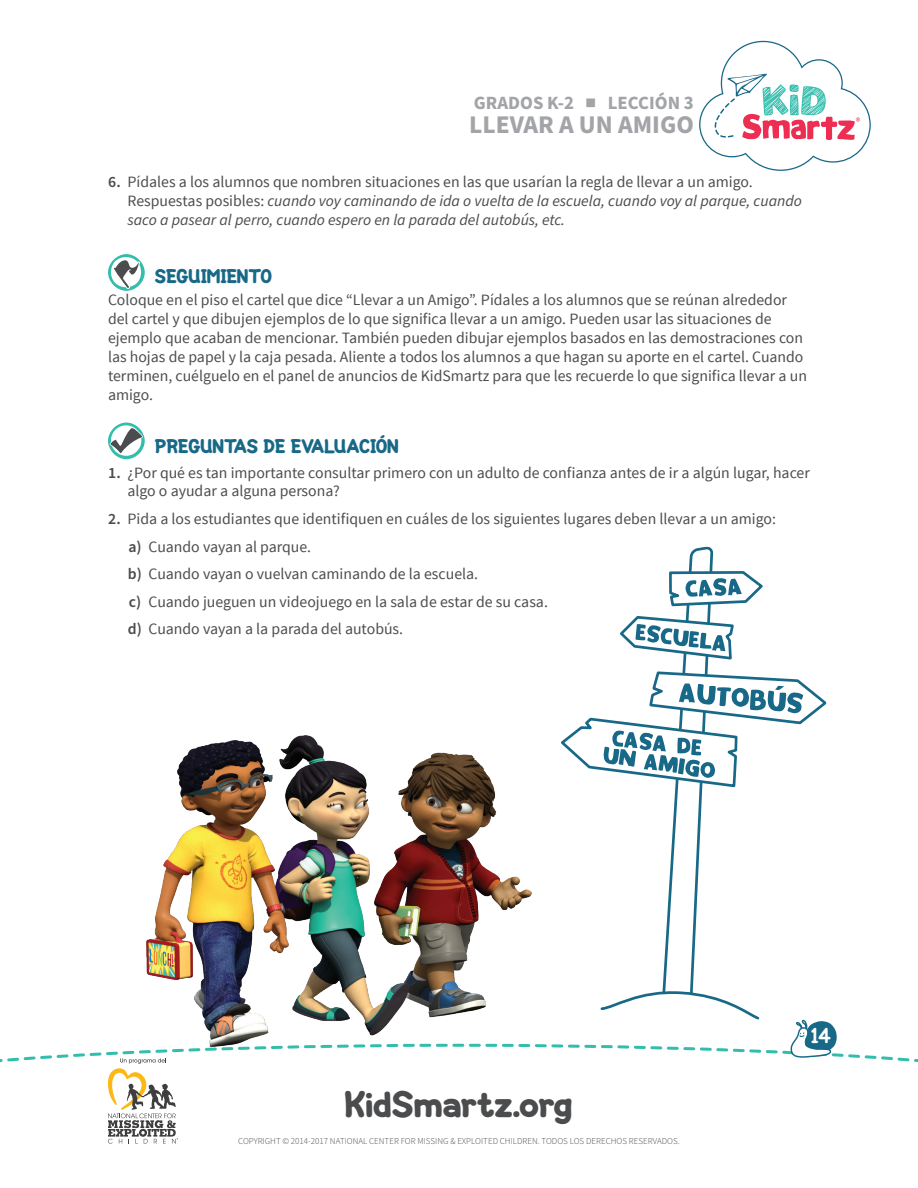
<style>
.page{position:relative;width:918px;height:1188px;background:#fff}
.page>*{position:absolute;margin:0;border:0;box-sizing:border-box;transform-origin:0 0}
.t1{font:700 33.75px "Loose";color:#4b4c4d}
._2nd_page_Heading{font:700 25.5px "Source Sans Pro";color:#a3a4a8}
.t2{font:19.5px "Loose";color:#fff}
._2nd_page_Heading-2{font:700 18.75px "Source Sans Pro";color:#a3a4a8}
.subheading{font:700 18px "Loose";color:#186887}
.text{font:15.75px/18.9px "Source Sans Pro";color:#4b4c4d}
.t3{font:italic 15.75px/18.9px "Source Sans Pro";color:#4b4c4d}
.t4{font:9px "Source Sans Variable";color:#4b4c4d}
.s1{font-weight:600;font-style:normal}
.s2{font-style:normal}
.s3{font-weight:600}
</style>
<div class="page">
<svg style="left:699px;top:41px;width:172px;height:130px"></svg>
<svg style="left:0;top:1044px;width:918px;height:19px"></svg>
<svg style="left:108px;top:1058px;width:70px;height:86px"></svg>
<svg style="left:558px;top:546px;width:279px;height:512px"></svg>
<img style="left:146px;top:736px;width:386px;height:310px">
<svg style="left:108px;top:254px;width:37px;height:37px"></svg>
<svg style="left:108px;top:422px;width:37px;height:37px"></svg>
<p class="_2nd_page_Heading-2" style="left:474px;top:90px;width:221px">GRADOS K-2 ■ LECCIÓN 3</p>
<p class="_2nd_page_Heading" style="left:469px;top:107px;width:226px">LLEVAR A UN AMIGO</p>
<p class="t3" style="left:127px;top:173px;width:676px;text-indent:-19px"><span class="s1">6.</span> <span class="s2">Pídales a los alumnos que nombren situaciones en las que usarían la regla de llevar a un amigo.<br>Respuestas posibles:</span> cuando voy caminando de ida o vuelta de la escuela, cuando voy al parque, cuando saco a pasear al perro, cuando espero en la parada del autobús, etc.</p>
<p class="subheading" style="left:155px;top:265px;width:118px">SEGUIMIENTO</p>
<p class="text" style="left:108px;top:291px;width:701px">Coloque en el piso el cartel que dice “Llevar a un Amigo”. Pídales a los alumnos que se reúnan alrededor del cartel y que dibujen ejemplos de lo que significa llevar a un amigo. Pueden usar las situaciones de ejemplo que acaban de mencionar. También pueden dibujar ejemplos basados en las demostraciones con las hojas de papel y la caja pesada. Aliente a todos los alumnos a que hagan su aporte en el cartel. Cuando terminen, cuélguelo en el panel de anuncios de KidSmartz para que les recuerde lo que significa llevar a un amigo.</p>
<p class="subheading" style="left:155px;top:434px;width:245px">PREGUNTAS DE EVALUACIÓN</p>
<p class="text" style="left:127px;top:463px;width:684px;text-indent:-19px"><span class="s3">1.</span> ¿Por qué es tan importante consultar primero con un adulto de confianza antes de ir a algún lugar, hacer algo o ayudar a alguna persona?</p>
<p class="text" style="left:108px;top:510px;width:669px"><span class="s3">2.</span> Pida a los estudiantes que identifiquen en cuáles de los siguientes lugares deben llevar a un amigo:</p>
<p class="text" style="left:128px;top:537px;width:184px"><span class="s3">a)</span> Cuando vayan al parque.</p>
<p class="text" style="left:128px;top:565px;width:352px"><span class="s3">b)</span> Cuando vayan o vuelvan caminando de la escuela.</p>
<p class="text" style="left:129px;top:592px;width:421px"><span class="s3">c)</span> Cuando jueguen un videojuego en la sala de estar de su casa.</p>
<p class="text" style="left:128px;top:620px;width:277px"><span class="s3">d)</span> Cuando vayan a la parada del autobús.</p>
<h1 class="t1" style="left:345px;top:1082px;width:230px">KidSmartz.org</h1>
<p class="t4" style="left:238px;top:1135px;width:443px">COPYRIGHT © 2014-2017 NATIONAL CENTER FOR MISSING &amp; EXPLOITED CHILDREN. TODOS LOS DERECHOS RESERVADOS.</p>
<p class="t2" style="left:811px;top:1023px;width:21px">14</p>
</div>
